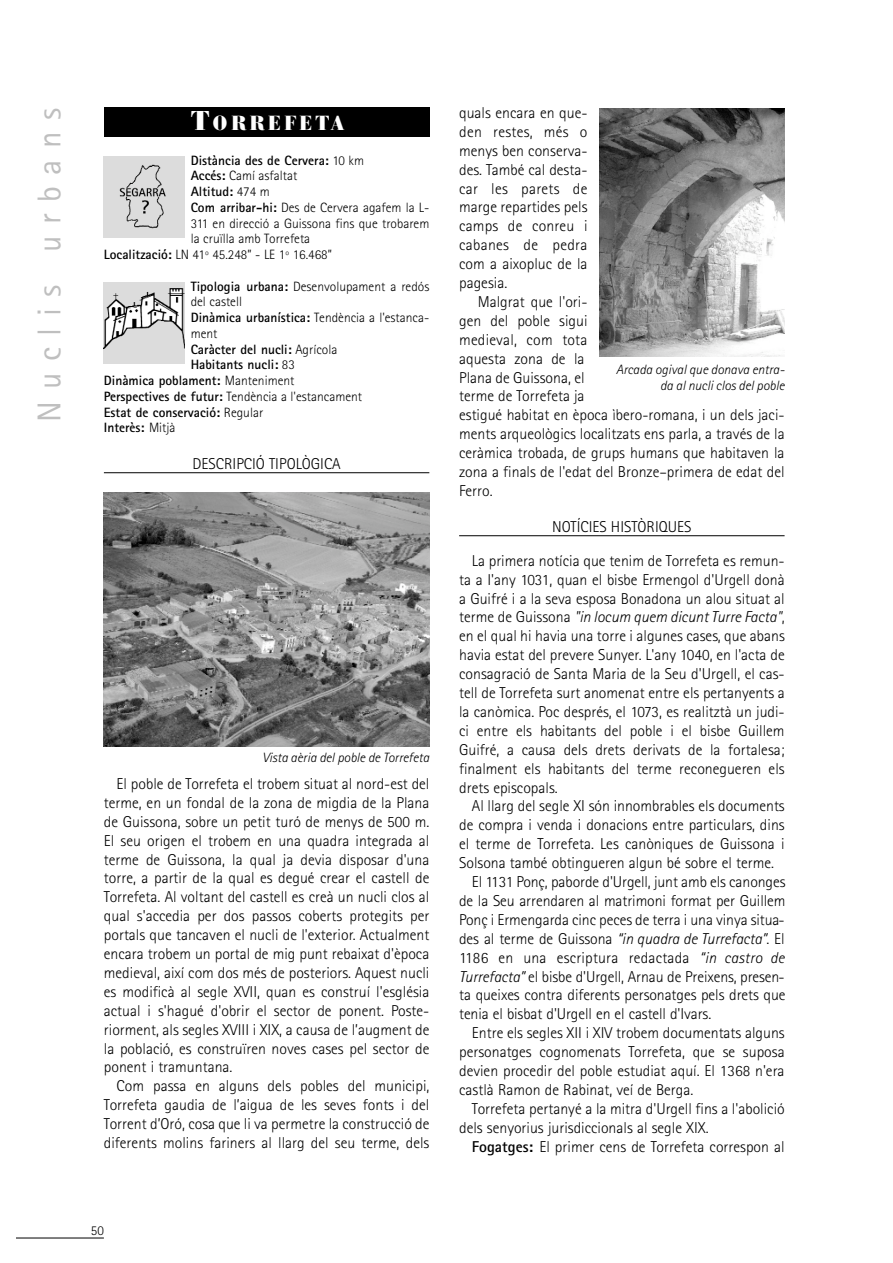
<style>
.page{position:relative;width:893px;height:1263px;background:#fff}
.page>*{position:absolute;margin:0;border:0;box-sizing:border-box;transform-origin:0 0}
.t1{font:33px "Rotis Sans Serif";letter-spacing:.35em;color:#bfbfbf}
.t2{font:900 condensed 20.25px "Bauer Bodoni";letter-spacing:.14em;color:#fff;scale:1.3 1}
.t3{font:300 15.75px/18.9px "Rotis Sans Serif";color:#000;text-align:justify}
.t4{font:300 13.5px "Rotis Sans Serif";color:#000}
.t5{font:700 13.5px "Rotis Sans Serif";color:#000}
.t6{font:italic 300 13.5px/16.2px "Rotis Sans Serif";color:#000;text-align:right}
.s1{font-size:27px}
.s2{font-weight:300}
.s3{font-weight:700}
.s4{font-style:italic}
</style>
<div class="page">
<svg style="left:16px;top:1238px;width:88px;height:1px"></svg>
<svg style="left:459px;top:535px;width:326px;height:1px"></svg>
<svg style="left:103px;top:472px;width:327px;height:1px"></svg>
<div style="left:104px;top:107px;width:325px;height:30px;background:#000"></div>
<img style="left:104px;top:156px;width:81px;height:81px">
<img style="left:104px;top:282px;width:81px;height:81px">
<img style="left:599px;top:108px;width:185px;height:248px">
<img style="left:104px;top:493px;width:325px;height:253px">
<h1 class="t1" style="left:38px;top:422px;width:316px;rotate:-90deg">Nuclis urbans</h1>
<p class="t2" style="left:191px;top:115px;width:119px"><span class="s1">T</span>ORREFETA</p>
<p class="t5" style="left:191px;top:155px;width:175px">Distància des de Cervera: <span class="s2">10 km</span></p>
<p class="t4" style="left:191px;top:171px;width:108px"><span class="s3">Accés:</span> Camí asfaltat</p>
<p class="t5" style="left:191px;top:187px;width:81px">Altitud: <span class="s2">474 m</span></p>
<p class="t4" style="left:191px;top:203px;width:240px"><span class="s3">Com arribar-hi:</span> Des de Cervera agafem la L-</p>
<p class="t4" style="left:191px;top:218px;width:240px">311 en direcció a Guissona fins que trobarem</p>
<p class="t4" style="left:191px;top:234px;width:121px">la cruïlla amb Torrefeta</p>
<p class="t4" style="left:104px;top:250px;width:229px"><span class="s3">Localització:</span> LN 41º 45.248” - LE 1º 16.468”</p>
<p class="t4" style="left:191px;top:281px;width:240px"><span class="s3">Tipologia urbana:</span> Desenvolupament a redós</p>
<p class="t4" style="left:191px;top:297px;width:53px">del castell</p>
<p class="t5" style="left:191px;top:313px;width:240px">Dinàmica urbanística: <span class="s2">Tendència a l'estanca-</span></p>
<p class="t4" style="left:191px;top:329px;width:28px">ment</p>
<p class="t5" style="left:191px;top:344px;width:148px">Caràcter del nucli: <span class="s2">Agrícola</span></p>
<p class="t5" style="left:191px;top:360px;width:106px">Habitants nucli: <span class="s2">83</span></p>
<p class="t5" style="left:104px;top:376px;width:192px">Dinàmica poblament: <span class="s2">Manteniment</span></p>
<p class="t4" style="left:104px;top:392px;width:260px"><span class="s3">Perspectives de futur:</span> Tendència a l'estancament</p>
<p class="t5" style="left:104px;top:407px;width:161px">Estat de conservació: <span class="s2">Regular</span></p>
<p class="t5" style="left:104px;top:423px;width:73px">Interès: <span class="s2">Mitjà</span></p>
<p class="t3" style="left:192px;top:456px;width:149px">DESCRIPCIÓ TIPOLÒGICA</p>
<p class="t6" style="left:262px;top:751px;width:168px">Vista aèria del poble de Torrefeta</p>
<p class="t3" style="left:104px;top:776px;width:327px;text-indent:13px">El poble de Torrefeta el trobem situat al nord-est del terme, en un fondal de la zona de migdia de la Plana de Guissona, sobre un petit turó de menys de 500 m.<br>El seu origen el trobem en una quadra integrada al terme de Guissona, la qual ja devia disposar d'una torre, a partir de la qual es degué crear el castell de Torrefeta. Al voltant del castell es creà un nucli clos al qual s'accedia per dos passos coberts protegits per portals que tancaven el nucli de l'exterior. Actualment encara trobem un portal de mig punt rebaixat d'època medieval, així com dos més de posteriors. Aquest nucli es modificà al segle XVII, quan es construí l'església actual i s'hagué d'obrir el sector de ponent. Poste - riorment, als segles XVIII i XIX, a causa de l’augment de la població, es construïren noves cases pel sector de ponent i tramuntana.</p>
<p class="t3" style="left:104px;top:1078px;width:327px;text-indent:13px">Com passa en alguns dels pobles del municipi, Torrefeta gaudia de l’aigua de les seves fonts i del Torrent d’Oró, cosa que li va permetre la construcció de diferents molins fariners al llarg del seu terme, dels</p>
<p class="t4" style="left:91px;top:1226px;width:14px">50</p>
<p class="t3" style="left:459px;top:105px;width:130px">quals encara en que&shy;den restes, més o menys ben conserva&shy;des. També cal desta&shy;car les parets de marge repartides pels camps de conreu i cabanes de pedra com a aixopluc de la pagesia.</p>
<p class="t3" style="left:459px;top:294px;width:327px;text-align:left;text-indent:19px">Malgrat que l'ori-<br>gen del poble sigui<br>medieval, com tota<br>aquesta zona de la<br>Plana de Guissona, el<br>terme de Torrefeta ja<br>estigué habitat en època ìbero-romana, i un dels jaci&shy;ments arqueològics localitzats ens parla, a través de la ceràmica trobada, de grups humans que habitaven la zona a finals de l'edat del Bronze–primera de edat del<br>Ferro.</p>
<p class="t3" style="left:472px;top:512px;width:314px;line-height:33.6px;text-indent:80px">NOTÍCIES HISTÒRIQUES<br>La primera notícia que tenim de Torrefeta es remun-</p>
<p class="t3" style="left:459px;top:571px;width:327px">ta a I'any 1031, quan el bisbe Ermengol d'Urgell donà a Guifré i a la seva esposa Bonadona un alou situat al terme de Guissona <span class="s4">"in locum quem dicunt Turre Facta"</span>, en el qual hi havia una torre i algunes cases, que abans havia estat del prevere Sunyer. L'any 1040, en l'acta de consagració de Santa Maria de la Seu d'Urgell, el cas&shy;tell de Torrefeta surt anomenat entre els pertanyents a la canòmica. Poc després, el 1073, es realitztà un judi&shy;ci entre els habitants del poble i el bisbe Guillem Guifré, a causa deIs drets derivats de la fortalesa; finalment els habitants del terme reconegueren els drets episcopals.</p>
<p class="t3" style="left:472px;top:798px;width:314px">Al llarg del segle XI són innombrables els documents</p>
<p class="t3" style="left:459px;top:817px;width:327px">de compra i venda i donacions entre particulars, dins</p>
<p class="t3" style="left:459px;top:836px;width:327px">el terme de Torrefeta. Les canòniques de Guissona i</p>
<p class="t3" style="left:459px;top:855px;width:316px">Solsona també obtingueren algun bé sobre el terme.</p>
<p class="t3" style="left:472px;top:874px;width:315px">El 1131 Ponç, paborde d'Urgell, junt amb els canonges</p>
<p class="t3" style="left:459px;top:893px;width:328px">de la Seu arrendaren al matrimoni format per Guillem</p>
<p class="t3" style="left:459px;top:912px;width:327px">Ponç i Ermengarda cinc peces de terra i una vinya situa-</p>
<p class="t3" style="left:459px;top:931px;width:327px">des al terme de Guissona <span class="s4">“in quadra de Turrefacta”</span>. El</p>
<p class="t3" style="left:459px;top:949px;width:327px">1186 en una escriptura redactada <span class="s4">“in castro de</span></p>
<p class="t3" style="left:459px;top:968px;width:327px"><span class="s4">Turrefacta”</span> el bisbe d'Urgell, Arnau de Preixens, presen-</p>
<p class="t3" style="left:459px;top:987px;width:328px">ta queixes contra diferents personatges pels drets que</p>
<p class="t3" style="left:459px;top:1006px;width:254px">tenia el bisbat d'Urgell en el castell d'Ivars.</p>
<p class="t3" style="left:472px;top:1025px;width:314px">Entre els segles XII i XIV trobem documentats alguns</p>
<p class="t3" style="left:459px;top:1044px;width:327px">personatges cognomenats Torrefeta, que se suposa</p>
<p class="t3" style="left:459px;top:1063px;width:327px">devien procedir del poble estudiat aquí. El 1368 n'era</p>
<p class="t3" style="left:459px;top:1082px;width:236px">castlà Ramon de Rabinat, veí de Berga.</p>
<p class="t3" style="left:472px;top:1101px;width:314px">Torrefeta pertanyé a la mitra d'Urgell fins a l'abolició</p>
<p class="t3" style="left:459px;top:1120px;width:251px">dels senyorius jurisdiccionals al segle XIX.</p>
<p class="t3" style="left:472px;top:1138px;width:314px"><span class="s3">Fogatges:</span> El primer cens de Torrefeta correspon al</p>
<p class="t6" style="left:616px;top:363px;width:170px">Arcada ogival que donava entra&shy;da al nucli clos del poble</p>
</div>
